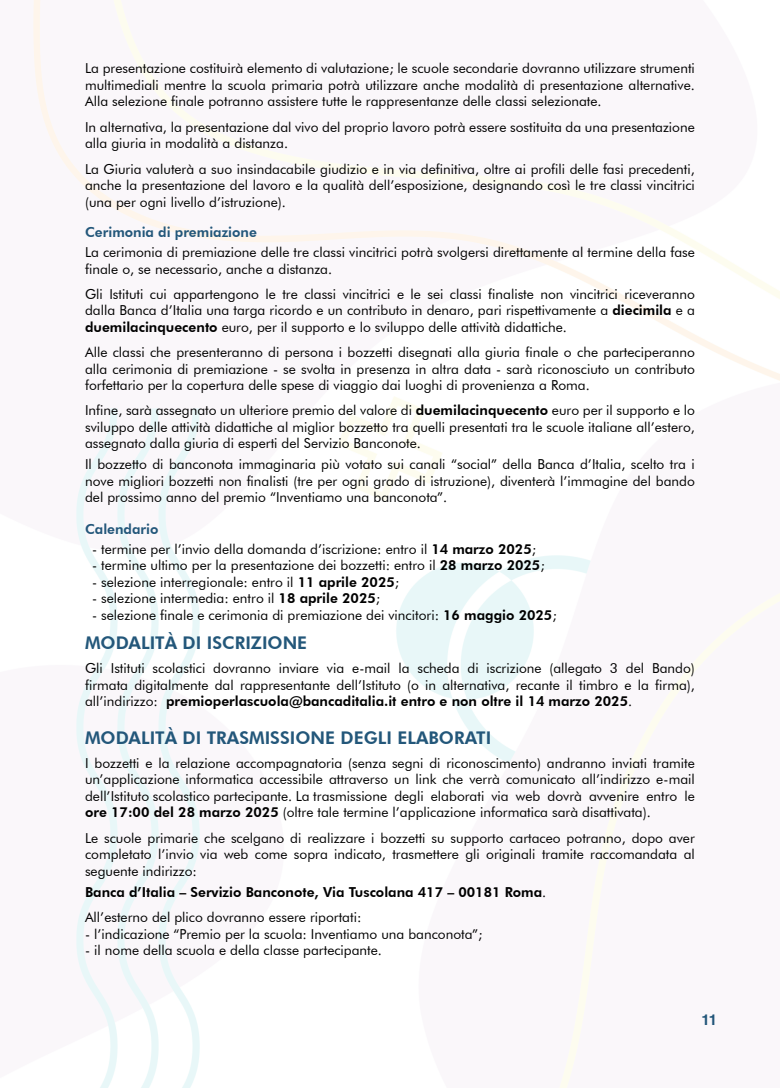
<style>
.page{position:relative;width:780px;height:1088px;background:#fff}
.page>*{position:absolute;margin:0;border:0;box-sizing:border-box;transform-origin:0 0}
.t1{font:800 17.5px "Futura BT";color:#23577a}
.t2{font:700 15px "Helvetica";color:#23577a}
.t3{font:13.75px/16.5px "Futura BT";color:#000;text-align:justify}
.t4{font:800 13.75px/25.5px "Futura BT";color:#000}
.t5{font:800 13.75px "Futura BT";color:#23577a}
.s1{font-weight:800}
.s2{font-weight:400}
</style>
<div class="page">
<img style="left:33px;top:0;width:747px;height:1088px">
<p class="t3" style="left:85px;top:60px;width:611px">La presentazione costituirà elemento di valutazione; le scuole secondarie dovranno utilizzare strumenti multimediali mentre la scuola primaria potrà utilizzare anche modalità di presentazione alternative.<br>Alla selezione finale potranno assistere tutte le rappresentanze delle classi selezionate.</p>
<p class="t3" style="left:85px;top:118px;width:611px">In alternativa, la presentazione dal vivo del proprio lavoro potrà essere sostituita da una presentazione alla giuria in modalità a distanza.</p>
<p class="t3" style="left:85px;top:160px;width:611px">La Giuria valuterà a suo insindacabile giudizio e in via definitiva, oltre ai profili delle fasi precedenti, anche la presentazione del lavoro e la qualità dell’esposizione, designando così le tre classi vincitrici (una per ogni livello d’istruzione).</p>
<p class="t3" style="left:85px;top:244px;width:611px">La cerimonia di premiazione delle tre classi vincitrici potrà svolgersi direttamente al termine della fase finale o, se necessario, anche a distanza.</p>
<p class="t3" style="left:85px;top:286px;width:611px">Gli Istituti cui appartengono le tre classi vincitrici e le sei classi finaliste non vincitrici riceveranno dalla Banca d’Italia una targa ricordo e un contributo in denaro, pari rispettivamente a <span class="s1">diecimila</span> e a <span class="s1">duemilacinquecento</span> euro, per il supporto e lo sviluppo delle attività didattiche.</p>
<p class="t3" style="left:85px;top:344px;width:611px">Alle classi che presenteranno di persona i bozzetti disegnati alla giuria finale o che parteciperanno alla cerimonia di premiazione - se svolta in presenza in altra data - sarà riconosciuto un contributo forfettario per la copertura delle spese di viaggio dai luoghi di provenienza a Roma.</p>
<p class="t3" style="left:85px;top:402px;width:611px">Infine, sarà assegnato un ulteriore premio del valore di <span class="s1">duemilacinquecento</span> euro per il supporto e lo sviluppo delle attività didattiche al miglior bozzetto tra quelli presentati tra le scuole italiane all’estero, assegnato dalla giuria di esperti del Servizio Banconote.</p>
<p class="t3" style="left:85px;top:456px;width:611px">Il bozzetto di banconota immaginaria più votato sui canali “social” della Banca d’Italia, scelto tra i nove migliori bozzetti non finalisti (tre per ogni grado di istruzione), diventerà l’immagine del bando del prossimo anno del premio “Inventiamo una banconota”.</p>
<p class="t3" style="left:92px;top:541px;width:445px">- termine per l’invio della domanda d’iscrizione: entro il <span class="s1">14 marzo 2025</span>;</p>
<p class="t3" style="left:92px;top:557px;width:454px">- termine ultimo per la presentazione dei bozzetti: entro il <span class="s1">28 marzo 2025</span>;</p>
<p class="t3" style="left:92px;top:574px;width:308px">- selezione interregionale: entro il <span class="s1">11 aprile 2025</span>;</p>
<p class="t3" style="left:92px;top:590px;width:289px">- selezione intermedia: entro il <span class="s1">18 aprile 2025</span>;</p>
<p class="t3" style="left:92px;top:607px;width:466px">- selezione finale e cerimonia di premiazione dei vincitori: <span class="s1">16 maggio 2025</span>;</p>
<p class="t5" style="left:85px;top:224px;width:173px">Cerimonia di premiazione</p>
<p class="t5" style="left:85px;top:521px;width:75px">Calendario</p>
<p class="t1" style="left:85px;top:632px;width:224px">MODALITÀ DI ISCRIZIONE</p>
<p class="t3" style="left:85px;top:660px;width:611px">Gli Istituti scolastici dovranno inviare via e-mail la scheda di iscrizione (allegato 3 del Bando) firmata digitalmente dal rappresentante dell’Istituto (o in alternativa, recante il timbro e la firma), all’indirizzo: <span class="s1">premioperlascuola@bancaditalia.it entro e non oltre il 14 marzo 2025</span>.</p>
<p class="t1" style="left:85px;top:727px;width:407px">MODALITÀ DI TRASMISSIONE DEGLI ELABORATI</p>
<p class="t3" style="left:85px;top:754px;width:611px">I bozzetti e la relazione accompagnatoria (senza segni di riconoscimento) andranno inviati tramite un’applicazione informatica accessibile attraverso un link che verrà comunicato all’indirizzo e-mail dell’Istituto scolastico partecipante. La trasmissione degli elaborati via web dovrà avvenire entro le <span class="s1">ore 17:00 del 28 marzo 2025</span> (oltre tale termine l’applicazione informatica sarà disattivata).</p>
<p class="t3" style="left:85px;top:829px;width:611px">Le scuole primarie che scelgano di realizzare i bozzetti su supporto cartaceo potranno, dopo aver completato l’invio via web come sopra indicato, trasmettere gli originali tramite raccomandata al seguente indirizzo:</p>
<p class="t4" style="left:85px;top:879px;width:462px">Banca d’Italia – Servizio Banconote, Via Tuscolana 417 – 00181 Roma<span class="s2">.<br>All’esterno del plico dovranno essere riportati:</span></p>
<p class="t3" style="left:85px;top:926px;width:399px">- l’indicazione “Premio per la scuola: Inventiamo una banconota”;</p>
<p class="t3" style="left:85px;top:942px;width:298px">- il nome della scuola e della classe partecipante.</p>
<p class="t2" style="left:701px;top:1007px;width:17px">11</p>
</div>
